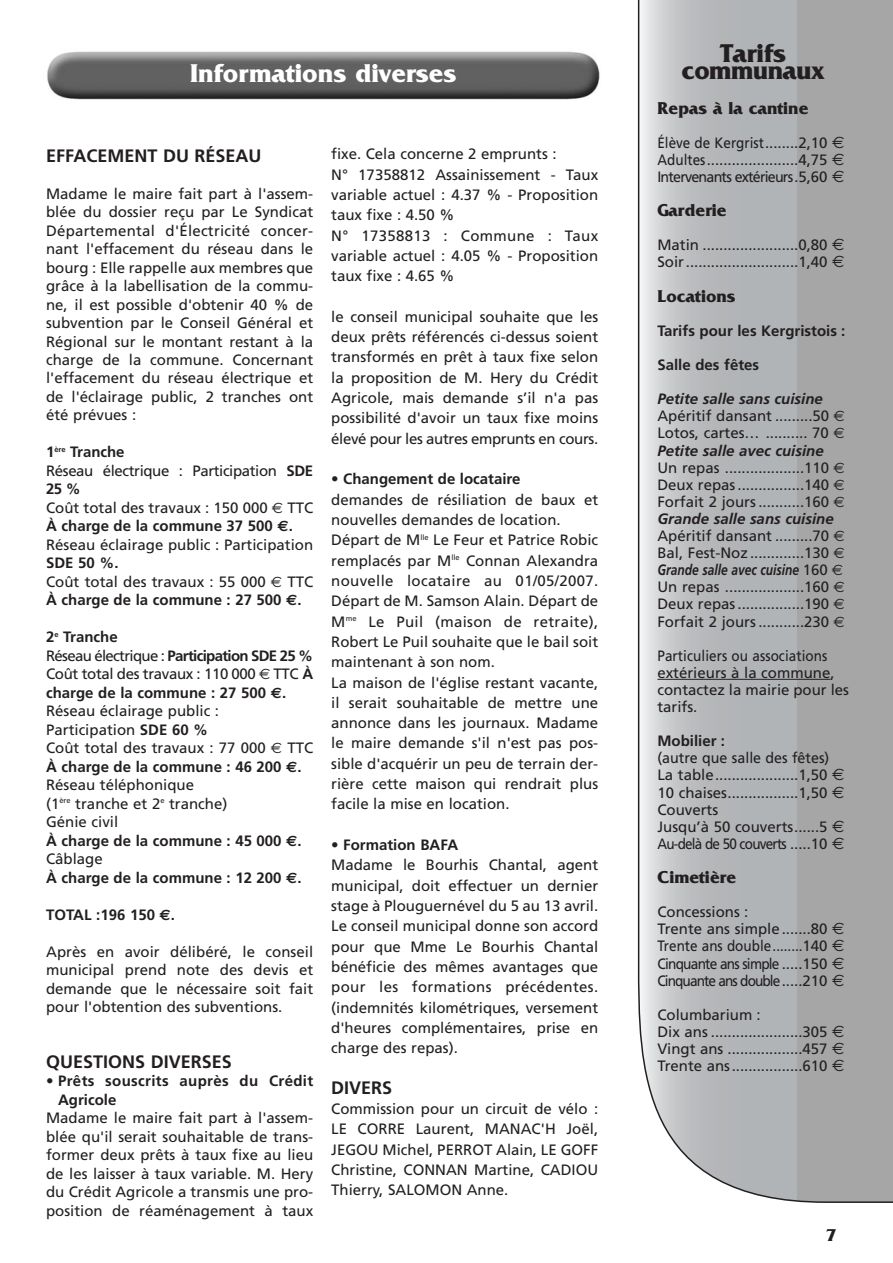
<style>
.page{position:relative;width:893px;height:1263px;background:#fff}
.page>*{position:absolute;margin:0;border:0;box-sizing:border-box;transform-origin:0 0}
.t1{font:700 27px "Friz Quadrata";color:#fff}
.t2{font:700 27px "Friz Quadrata";letter-spacing:-.025em;color:#231f20}
.t3{font:700 18px "Friz Quadrata";color:#231f20}
.t4{font:700 18px "Frutiger";color:#231f20}
.t5{font:15px/20.2px "Frutiger";color:#231f20}
.t6{font:15px/17.1px "Frutiger";color:#231f20;text-align:justify;scale:.9 1}
.t7{font:15px/17.1px "Frutiger";color:#231f20;scale:.95 1}
.t8{font:700 15px/18.5px "Frutiger";color:#231f20}
.t9{font:700 15px/18.5px "Frutiger";letter-spacing:.02em;color:#231f20}
.s1{font-weight:700}
.s2{font-family:"Euro Sans"}
.s3{font-family:"Euro Sans";font-weight:700}
.s4{font-weight:400}
.s5{font-family:"Euro Sans";font-weight:400}
.s6{font-family:"Euro Sans";font-size:16.5px}
.s7{font-weight:700;font-style:italic}
</style>
<div class="page">
<svg style="left:638px;top:0;width:255px;height:1203px;background:#b4b5b6"></svg>
<img style="left:47px;top:51px;width:553px;height:49px">
<hr style="left:657px;top:679px;width:173px;height:1px;background:#231f20">
<h1 class="t1" style="left:190px;top:64px;width:268px">Informations diverses</h1>
<p class="t4" style="left:46px;top:148px;width:217px">EFFACEMENT DU RÉSEAU</p>
<p class="t5" style="left:46px;top:185px;width:269px;line-height:18.5px;text-align:justify">Madame le maire fait part à l'assem&shy;blée du dossier reçu par Le Syndicat Départemental d'Électricité concer&shy;nant l'effacement du réseau dans le bourg : Elle rappelle aux membres que grâce à la labellisation de la commu&shy;ne, il est possible d'obtenir 40 % de subvention par le Conseil Général et Régional sur le montant restant à la charge de la commune. Concernant l'effacement du réseau électrique et de l'éclairage public, 2 tranches ont été prévues :</p>
<p class="t5" style="left:46px;top:444px;width:269px;line-height:18.5px"><span class="s1">1</span><sup>ère</sup> <span class="s1">Tranche<br></span>Réseau électrique : Participation <span class="s1">SDE<br>25 %<br></span>Coût total des travaux : 150 000 <span class="s2">€</span> TTC<br><span class="s1">À charge de la commune 37 500</span> <span class="s3">€</span><span class="s1">.<br></span>Réseau éclairage public : Participation</p>
<p class="t8" style="left:46px;top:555px;width:268px">SDE 50 %.<br><span class="s4">Coût total des travaux : 55 000</span> <span class="s5">€</span> <span class="s4">TTC<br></span>À charge de la commune : 27 500 <span class="s2">€</span>.</p>
<p class="t5" style="left:46px;top:629px;width:268px;line-height:18.5px"><span class="s1">2</span><sup>e</sup> <span class="s1">Tranche<br></span>Réseau électrique : <span class="s1">Participation SDE 25 %<br></span>Coût total des travaux : 110 000 <span class="s2">€</span> TTC <span class="s1">À charge de la commune : 27 500</span> <span class="s3">€</span><span class="s1">.<br></span>Réseau éclairage public :<br>Participation <span class="s1">SDE 60 %<br></span>Coût total des travaux : 77 000 <span class="s2">€</span> TTC<br><span class="s1">À charge de la commune : 46 200</span> <span class="s3">€</span><span class="s1">.<br></span>Réseau téléphonique<br>(1<sup>ère</sup> tranche et 2<sup>e</sup> tranche)<br>Génie civil<br><span class="s1">À charge de la commune : 45 000</span> <span class="s3">€</span><span class="s1">.<br></span>Câblage<br><span class="s1">À charge de la commune : 12 200</span> <span class="s3">€</span><span class="s1">.</span></p>
<p class="t8" style="left:46px;top:907px;width:130px">TOTAL :196 150 <span class="s2">€</span>.</p>
<p class="t5" style="left:46px;top:943px;width:268px;line-height:18.5px;text-align:justify">Après en avoir délibéré, le conseil municipal prend note des devis et demande que le nécessaire soit fait pour l'obtention des subventions.</p>
<p class="t4" style="left:46px;top:1054px;width:187px">QUESTIONS DIVERSES</p>
<p class="t9" style="left:58px;top:1073px;width:256px;text-indent:-12px"><span class="s4">•</span> Prêts souscrits auprès du Crédit<br>Agricole</p>
<p class="t5" style="left:46px;top:1110px;width:269px;line-height:18.5px;text-align:justify">Madame le maire fait part à l'assem&shy;blée qu'il serait souhaitable de trans&shy;former deux prêts à taux fixe au lieu de les laisser à taux variable. M. Hery du Crédit Agricole a transmis une pro&shy;position de réaménagement à taux</p>
<p class="t5" style="left:331px;top:145px;width:268px">fixe. Cela concerne 2 emprunts :<br>N° 17358812 Assainissement - Taux variable actuel : 4.37 % - Proposition taux fixe : 4.50 %<br>N° 17358813 : Commune : Taux variable actuel : 4.05 % - Proposition taux fixe : 4.65 %</p>
<p class="t5" style="left:331px;top:308px;width:268px;text-align:justify">le conseil municipal souhaite que les deux prêts référencés ci-dessus soient transformés en prêt à taux fixe selon la proposition de M. Hery du Crédit Agricole, mais demande s’il n'a pas possibilité d'avoir un taux fixe moins élevé pour les autres emprunts en cours.</p>
<p class="t8" style="left:331px;top:471px;width:191px">• Changement de locataire</p>
<p class="t5" style="left:331px;top:491px;width:269px">demandes de résiliation de baux et nouvelles demandes de location.<br>Départ de M<sup>lle</sup> Le Feur et Patrice Robic remplacés par M<sup>lle</sup> Connan Alexandra nouvelle locataire au 01/05/2007.<br>Départ de M. Samson Alain. Départ de M<sup>me</sup> Le Puil (maison de retraite), Robert Le Puil souhaite que le bail soit maintenant à son nom.<br>La maison de l'église restant vacante, il serait souhaitable de mettre une annonce dans les journaux. Madame le maire demande s'il n'est pas pos&shy;sible d'acquérir un peu de terrain der&shy;rière cette maison qui rendrait plus facile la mise en location.</p>
<p class="t5" style="left:331px;top:836px;width:268px">• <span class="s1">Formation BAFA<br></span>Madame le Bourhis Chantal, agent municipal, doit effectuer un dernier stage à Plouguernével du 5 au 13 avril.<br>Le conseil municipal donne son accord pour que Mme Le Bourhis Chantal bénéficie des mêmes avantages que pour les formations précédentes. (indemnités kilométriques, versement d'heures complémentaires, prise en charge des repas).</p>
<p class="t4" style="left:331px;top:1080px;width:63px">DIVERS</p>
<p class="t5" style="left:331px;top:1100px;width:269px;text-align:justify">Commission pour un circuit de vélo :<br>LE CORRE Laurent, MANAC'H Joël, JEGOU Michel, PERROT Alain, LE GOFF Christine, CONNAN Martine, CADIOU Thierry, SALOMON Anne.</p>
<h1 class="t2" style="left:720px;top:44px;width:67px">Tarifs</h1>
<h1 class="t2" style="left:681px;top:61px;width:145px">communaux</h1>
<p class="t3" style="left:657px;top:101px;width:152px">Repas à la cantine</p>
<p class="t6" style="left:657px;top:135px;width:209px">Élève de Kergrist........2,10 <span class="s6">€ </span>Adultes......................4,75 <span class="s6">€ </span>Intervenants extérieurs.5,60 <span class="s6">€</span></p>
<p class="t3" style="left:657px;top:204px;width:71px">Garderie</p>
<p class="t5" style="left:657px;top:238px;width:189px;line-height:17.1px">Matin .......................0,80 <span class="s6">€<br></span>Soir...........................1,40 <span class="s6">€</span></p>
<p class="t3" style="left:657px;top:289px;width:80px">Locations</p>
<p class="t8" style="left:657px;top:323px;width:189px">Tarifs pour les Kergristois :</p>
<p class="t8" style="left:657px;top:357px;width:103px">Salle des fêtes</p>
<p class="t5" style="left:657px;top:392px;width:189px;line-height:17.1px"><span class="s7">Petite salle sans cuisine<br></span>Apéritif dansant .........50 <span class="s2">€<br></span>Lotos, cartes… .......... 70 <span class="s2">€<br></span><span class="s7">Petite salle avec cuisine<br></span>Un repas ...................110 <span class="s2">€<br></span>Deux repas ................140 <span class="s2">€<br></span>Forfait 2 jours ...........160 <span class="s2">€<br></span><span class="s7">Grande salle sans cuisine<br></span>Apéritif dansant .........70 <span class="s2">€<br></span>Bal, Fest-Noz .............130 <span class="s2">€<br></span><span class="s7">Grande salle avec cuisine</span> 160 <span class="s2">€<br></span>Un repas ...................160 <span class="s2">€<br></span>Deux repas ................190 <span class="s2">€<br></span>Forfait 2 jours ...........230 <span class="s2">€</span></p>
<p class="t6" style="left:657px;top:648px;width:214px;text-align:left">Particuliers ou associations extérieurs à la commune, contactez la mairie pour les tarifs.</p>
<p class="t8" style="left:657px;top:733px;width:69px">Mobilier :</p>
<p class="t7" style="left:657px;top:751px;width:198px">(autre que salle des fêtes)<br>La table....................1,50 <span class="s6">€<br></span>10 chaises.................1,50 <span class="s6">€<br></span>Couverts<br>Jusqu’à 50 couverts......5 <span class="s6">€<br></span>Au-delà de 50 couverts .....10 <span class="s6">€</span></p>
<p class="t3" style="left:657px;top:871px;width:80px">Cimetière</p>
<p class="t5" style="left:657px;top:905px;width:189px;line-height:17.1px">Concessions :<br>Trente ans simple.......80 <span class="s6">€<br></span>Trente ans double........140 <span class="s6">€<br></span>Cinquante ans simple .....150 <span class="s6">€<br></span>Cinquante ans double .....210 <span class="s6">€</span></p>
<p class="t5" style="left:657px;top:1007px;width:189px;line-height:17.1px">Columbarium :<br>Dix ans ......................305 <span class="s6">€<br></span>Vingt ans ..................457 <span class="s6">€<br></span>Trente ans.................610 <span class="s6">€</span></p>
<p class="t3" style="left:826px;top:1229px;width:12px">7</p>
</div>
